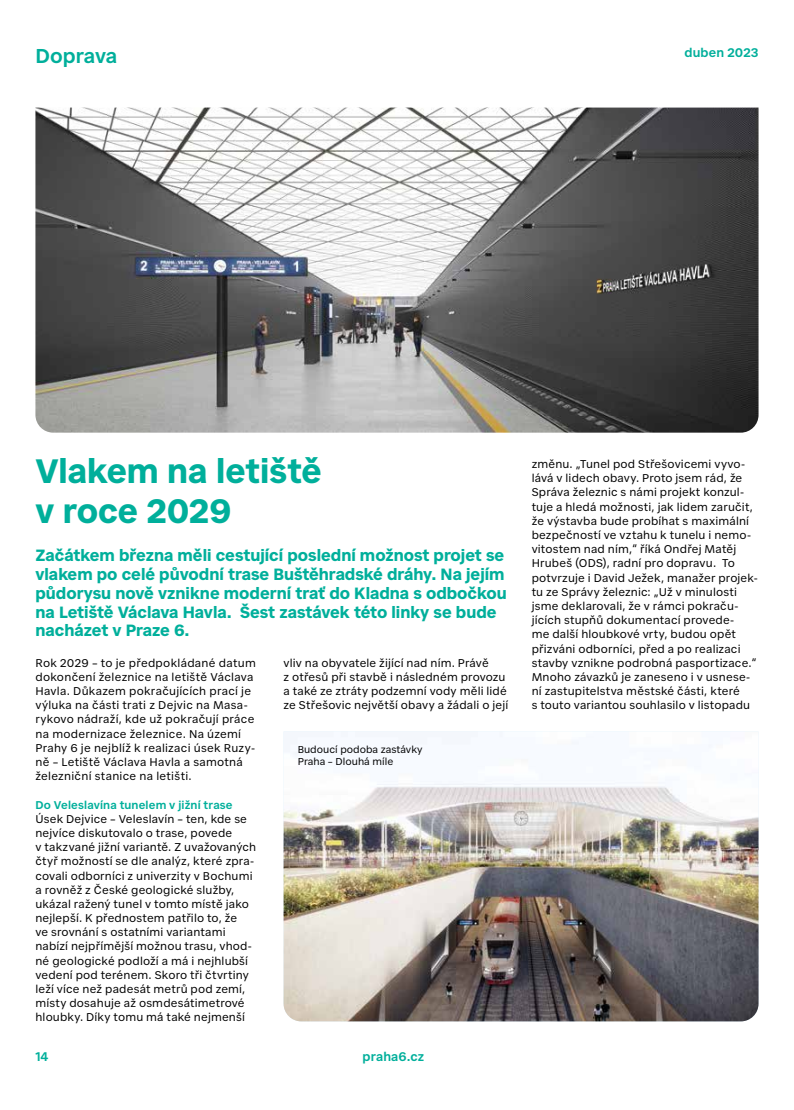
<style>
.page{position:relative;width:794px;height:1110px;background:#fff}
.page>*{position:absolute;margin:0;border:0;box-sizing:border-box;transform-origin:0 0}
.t1{font:700 33.75px/40.5px "Civil Premium";letter-spacing:-.005em;color:#00af9b}
.t2{font:600 20px "Civil Premium";color:#00af9b}
.t3{font:700 16.25px/18.8px "Civil Premium";color:#00af9b}
.t4{font:600 12.5px "Civil Premium";letter-spacing:.01em;color:#00af9b}
.t5{font:11.25px/14.1px "Civil Premium";letter-spacing:.015em;color:#000}
.t6{font:600 11.25px "Civil Premium";letter-spacing:.01em;color:#00af9b}
.t7{font:10px/12.5px "Civil Premium";color:#000}
</style>
<div class="page">
<img style="left:35px;top:107px;width:723px;height:325px">
<img style="left:283px;top:731px;width:475px;height:290px">
<h2 class="t2" style="left:35px;top:41px;width:83px">Doprava</h2>
<p class="t4" style="left:684px;top:43px;width:75px">duben 2023</p>
<h1 class="t1" style="left:35px;top:447px;width:288px">Vlakem na letiště v roce 2029</h1>
<p class="t5" style="left:531px;top:456px;width:228px">změnu. „Tunel pod Střešovicemi vyvo&shy;lává v lidech obavy. Proto jsem rád, že Správa železnic s námi projekt konzul&shy;tuje a hledá možnosti, jak lidem zaručit, že výstavba bude probíhat s maximální bezpečností ve vztahu k tunelu i nemo&shy;vitostem nad ním,“ říká Ondřej Matěj Hrubeš (ODS), radní pro dopravu. To potvrzuje i David Ježek, manažer projek&shy;tu ze Správy železnic: „Už v minulosti jsme deklarovali, že v rámci pokraču&shy;jících stupňů dokumentací provede-<br>me další hloubkové vrty, budou opět přizváni odborníci, před a po realizaci stavby vznikne podrobná pasportizace.“ Mnoho závazků je zaneseno i v usnese&shy;ní zastupitelstva městské části, které<br>s touto variantou souhlasilo v listopadu</p>
<p class="t7" style="left:298px;top:742px;width:126px">Budoucí podoba zastávky<br>Praha – Dlouhá míle</p>
<p class="t3" style="left:35px;top:544px;width:473px">Začátkem března měli cestující poslední možnost projet se vlakem po celé původní trase Buštěhradské dráhy. Na jejím půdorysu nově vznikne moderní trať do Kladna s odbočkou na Letiště Václava Havla. Šest zastávek této linky se bude nacházet v Praze 6.</p>
<p class="t5" style="left:35px;top:654px;width:222px">Rok 2029 – to je předpokládané datum dokončení železnice na letiště Václava Havla. Důkazem pokračujících prací je výluka na části trati z Dejvic na Masa&shy;rykovo nádraží, kde už pokračují práce na modernizace železnice. Na území Prahy 6 je nejblíž k realizaci úsek Ruzy&shy;ně – Letiště Václava Havla a samotná železniční stanice na letišti.</p>
<p class="t6" style="left:35px;top:795px;width:199px">Do Veleslavína tunelem v jižní trase</p>
<p class="t5" style="left:35px;top:810px;width:222px">Úsek Dejvice – Veleslavín – ten, kde se nejvíce diskutovalo o trase, povede<br>v takzvané jižní variantě. Z uvažovaných čtyř možností se dle analýz, které zpra&shy;covali odborníci z univerzity v Bochumi a rovněž z České geologické služby, ukázal ražený tunel v tomto místě jako nejlepší. K přednostem patřilo to, že<br>ve srovnání s ostatními variantami nabízí nejpřímější možnou trasu, vhod&shy;né geologické podloží a má i nejhlubší vedení pod terénem. Skoro tři čtvrtiny leží více než padesát metrů pod zemí, místy dosahuje až osmdesátimetrové hloubky. Díky tomu má také nejmenší</p>
<p class="t5" style="left:283px;top:654px;width:226px">vliv na obyvatele žijící nad ním. Právě<br>z otřesů při stavbě i následném provozu a také ze ztráty podzemní vody měli lidé ze Střešovic největší obavy a žádali o její</p>
<p class="t4" style="left:35px;top:1047px;width:15px">14</p>
<p class="t4" style="left:363px;top:1047px;width:63px">praha6.cz</p>
</div>
